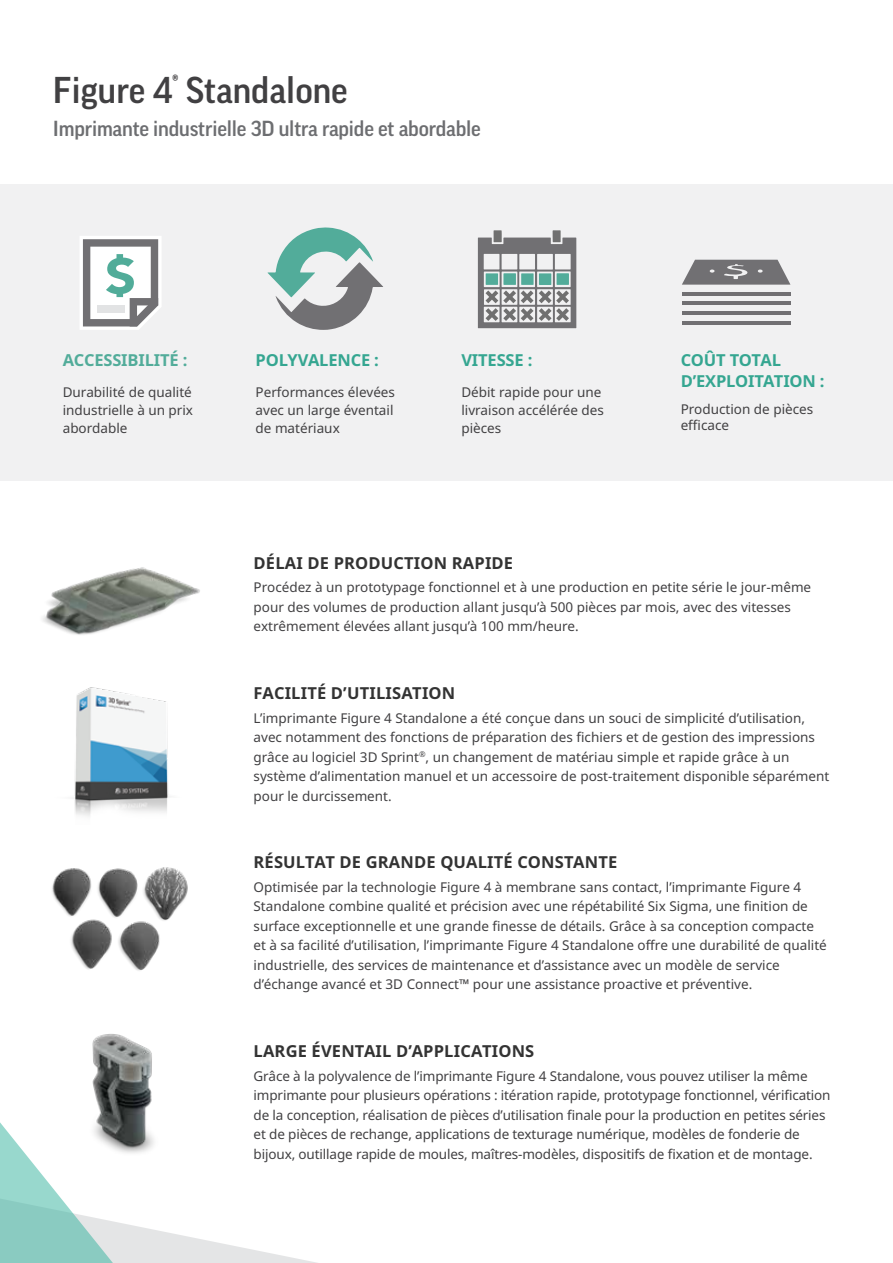
<style>
.page{position:relative;width:893px;height:1263px;background:#fff}
.page>*{position:absolute;margin:0;border:0;box-sizing:border-box;transform-origin:0 0}
.t1{font:500 36px "Good Pro";color:#414042}
.t2{font:500 21px "Good Pro";letter-spacing:-.01em;color:#6d6e71}
.t3{font:700 16.5px "Noto Sans";letter-spacing:.01em;color:#333}
.t4{font:700 16.5px/21px "Noto Sans";letter-spacing:-.01em;color:#35a691}
.t5{font:700 16.5px "Noto Sans";letter-spacing:-.01em;color:#52ac9a}
.t6{font:13.5px/19.5px "Noto Sans";color:#414042}
</style>
<div class="page">
<svg style="left:0;top:1122px;width:317px;height:141px"></svg>
<div style="left:0;top:184px;width:893px;height:297px;background:#f1f1f2"></div>
<img style="left:49px;top:1034px;width:147px;height:129px">
<img style="left:42px;top:567px;width:158px;height:68px">
<img style="left:52px;top:867px;width:136px;height:52px">
<img style="left:68px;top:900px;width:101px;height:71px">
<img style="left:72px;top:687px;width:97px;height:130px">
<svg style="left:267px;top:227px;width:116px;height:103px"></svg>
<svg style="left:478px;top:230px;width:98px;height:98px"></svg>
<svg style="left:80px;top:236px;width:81px;height:94px"></svg>
<svg style="left:682px;top:260px;width:108px;height:25px;background:#878689"></svg>
<hr style="left:682px;top:292px;width:108px;height:3px;background:#717073">
<hr style="left:682px;top:301px;width:108px;height:4px;background:#717073">
<hr style="left:682px;top:311px;width:108px;height:4px;background:#717073">
<hr style="left:682px;top:321px;width:108px;height:3px;background:#717073">
<h1 class="t1" style="left:53px;top:70px;width:296px">Figure 4<sup>®</sup> Standalone</h1>
<h2 class="t2" style="left:53px;top:116px;width:429px">Imprimante industrielle 3D ultra rapide et abordable</h2>
<p class="t5" style="left:63px;top:349px;width:126px">ACCESSIBILITÉ :</p>
<p class="t6" style="left:63px;top:383px;width:132px;line-height:18px;text-align:justify">Durabilité de qualité industrielle à un prix abordable</p>
<p class="t4" style="left:256px;top:349px;width:125px">POLYVALENCE :</p>
<p class="t6" style="left:256px;top:383px;width:141px;line-height:18px;text-align:justify">Performances élevées avec un large éventail de matériaux</p>
<p class="t4" style="left:461px;top:349px;width:73px">VITESSE :</p>
<p class="t6" style="left:461px;top:383px;width:144px;line-height:18px">Débit rapide pour une livraison accélérée des pièces</p>
<p class="t4" style="left:681px;top:349px;width:145px">COÛT TOTAL<br>D’EXPLOITATION :</p>
<p class="t6" style="left:681px;top:400px;width:134px;line-height:16.2px">Production de pièces efficace</p>
<p class="t3" style="left:254px;top:551px;width:261px">DÉLAI DE PRODUCTION RAPIDE</p>
<p class="t6" style="left:254px;top:577px;width:559px">Procédez à un prototypage fonctionnel et à une production en petite série le jour-même pour des volumes de production allant jusqu’à 500 pièces par mois, avec des vitesses extrêmement élevées allant jusqu’à 100 mm/heure.</p>
<p class="t3" style="left:254px;top:681px;width:203px">FACILITÉ D’UTILISATION</p>
<p class="t6" style="left:254px;top:708px;width:577px">L’imprimante Figure 4 Standalone a été conçue dans un souci de simplicité d’utilisation, avec notamment des fonctions de préparation des fichiers et de gestion des impressions grâce au logiciel 3D Sprint<sup>®</sup>, un changement de matériau simple et rapide grâce à un système d’alimentation manuel et un accessoire de post-traitement disponible séparément pour le durcissement.</p>
<p class="t3" style="left:254px;top:850px;width:365px">RÉSULTAT DE GRANDE QUALITÉ CONSTANTE</p>
<p class="t6" style="left:254px;top:877px;width:575px">Optimisée par la technologie Figure 4 à membrane sans contact, l’imprimante Figure 4<br>Standalone combine qualité et précision avec une répétabilité Six Sigma, une finition de surface exceptionnelle et une grande finesse de détails. Grâce à sa conception compacte et à sa facilité d’utilisation, l’imprimante Figure 4 Standalone offre une durabilité de qualité industrielle, des services de maintenance et d’assistance avec un modèle de service d’échange avancé et 3D Connect™ pour une assistance proactive et préventive.</p>
<p class="t3" style="left:254px;top:1039px;width:282px">LARGE ÉVENTAIL D’APPLICATIONS</p>
<p class="t6" style="left:254px;top:1066px;width:579px">Grâce à la polyvalence de l’imprimante Figure 4 Standalone, vous pouvez utiliser la même imprimante pour plusieurs opérations : itération rapide, prototypage fonctionnel, vérification de la conception, réalisation de pièces d’utilisation finale pour la production en petites séries et de pièces de rechange, applications de texturage numérique, modèles de fonderie de bijoux, outillage rapide de moules, maîtres-modèles, dispositifs de fixation et de montage.</p>
</div>
